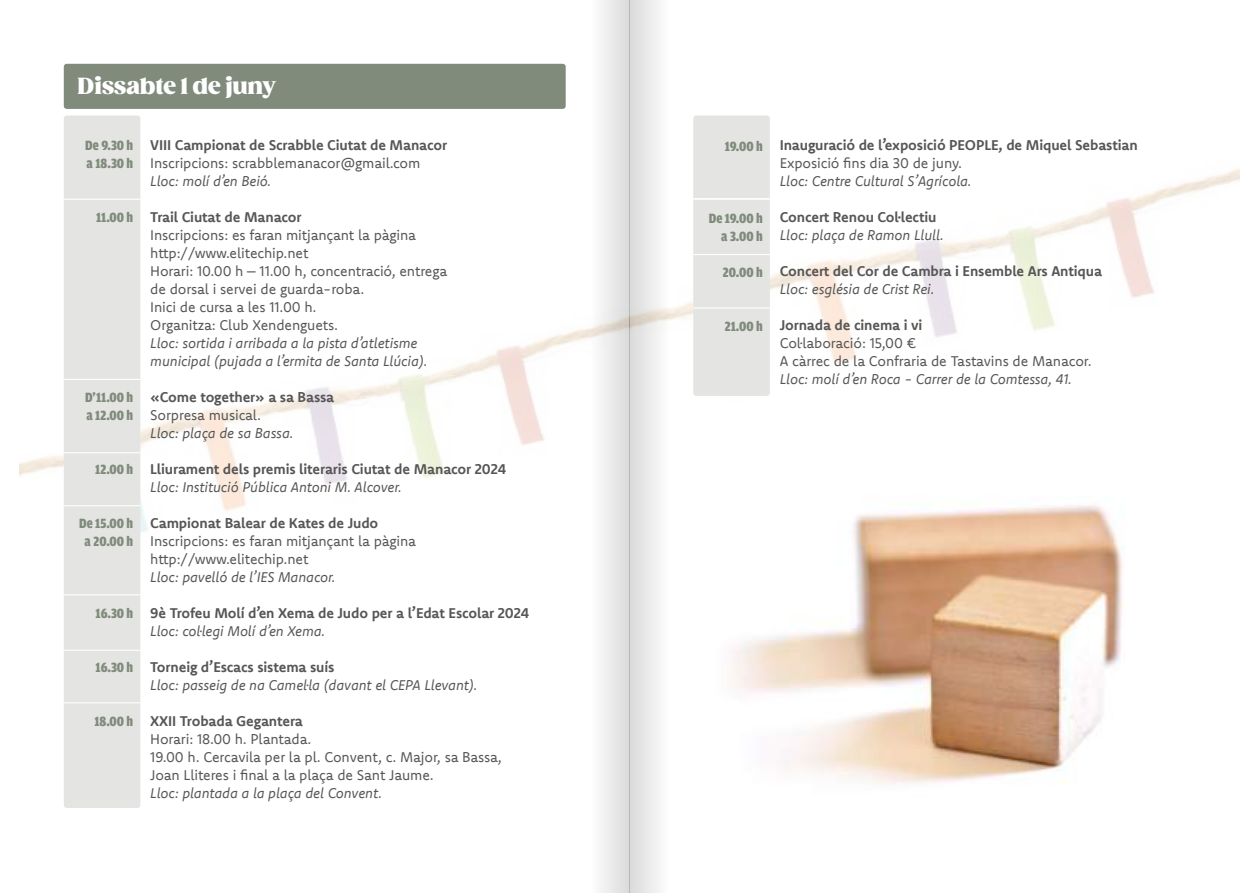
<style>
.page{position:relative;width:1259px;height:893px;background:#fff}
.page>*{position:absolute;margin:0;border:0;box-sizing:border-box;transform-origin:0 0}
.t1{font:800 22.5px "Gazpacho";color:#fff}
.t2{font:14.25px/18px "Komet";letter-spacing:-.01em;color:#575656}
.t3{font:italic 14.25px/18px "Komet";letter-spacing:-.01em;color:#575656}
.t4{font:700 14.25px "Komet";letter-spacing:-.01em;color:#575656}
.t5{font:900 14.25px/18px "Amplitude Cond";color:#808b7c}
</style>
<div class="page">
<img style="left:19px;top:238px;width:555px;height:329px">
<img style="left:685px;top:115px;width:554px;height:249px">
<div style="left:64px;top:116px;width:76px;height:692px;background:#e4e5e2;border-radius:3px"></div>
<div style="left:693px;top:116px;width:77px;height:280px;background:#e4e5e2;border-radius:3px"></div>
<div style="left:64px;top:64px;width:502px;height:45px;background:#808b7c;border-radius:3px"></div>
<img style="left:730px;top:505px;width:395px;height:280px">
<hr style="left:63px;top:199px;width:501px;height:1px;background:#fff">
<hr style="left:64px;top:379px;width:76px;height:1px;background:#fff">
<hr style="left:64px;top:452px;width:76px;height:1px;background:#fff">
<hr style="left:64px;top:505px;width:76px;height:1px;background:#fff">
<hr style="left:63px;top:594px;width:83px;height:1px;background:#fff">
<hr style="left:63px;top:650px;width:83px;height:1px;background:#fff">
<hr style="left:63px;top:702px;width:83px;height:1px;background:#fff">
<hr style="left:693px;top:198px;width:77px;height:1px;background:#fff">
<hr style="left:693px;top:199px;width:77px;height:1px;background:#fff">
<hr style="left:693px;top:254px;width:77px;height:1px;background:#fff">
<hr style="left:693px;top:307px;width:77px;height:2px;background:#fff">
<div style="left:629px;top:0;width:56px;height:893px;background:linear-gradient(to right,#dcdcdc,#fff)"></div>
<div style="left:574px;top:0;width:55px;height:893px;background:linear-gradient(to right,#fff,#dedede)"></div>
<h1 class="t1" style="left:78px;top:72px;width:199px">Dissabte 1 de juny</h1>
<p class="t5" style="left:85px;top:137px;width:49px">De 9.30 h a 18.30 h</p>
<p class="t5" style="left:96px;top:209px;width:39px">11.00 h</p>
<p class="t5" style="left:85px;top:389px;width:50px">D’11.00 h a 12.00 h</p>
<p class="t5" style="left:95px;top:461px;width:39px">12.00 h</p>
<p class="t5" style="left:79px;top:515px;width:56px;text-align:center">De 15.00 h a 20.00 h</p>
<p class="t5" style="left:96px;top:605px;width:39px">16.30 h</p>
<p class="t5" style="left:96px;top:659px;width:39px">16.30 h</p>
<p class="t5" style="left:94px;top:713px;width:40px">18.00 h</p>
<p class="t4" style="left:150px;top:136px;width:298px">VIII Campionat de Scrabble Ciutat de Manacor</p>
<p class="t2" style="left:150px;top:154px;width:272px">Inscripcions: scrabblemanacor@gmail.com</p>
<p class="t3" style="left:150px;top:172px;width:123px">Lloc: molí d’en Beió.</p>
<p class="t4" style="left:150px;top:208px;width:153px">Trail Ciutat de Manacor</p>
<p class="t2" style="left:150px;top:226px;width:298px">Inscripcions: es faran mitjançant la pàgina http://www.elitechip.net<br>Horari: 10.00 h – 11.00 h, concentració, entrega de dorsal i servei de guarda-roba.<br>Inici de cursa a les 11.00 h.<br>Organitza: Club Xendenguets.</p>
<p class="t3" style="left:150px;top:334px;width:279px">Lloc: sortida i arribada a la pista d’atletisme municipal (pujada a l’ermita de Santa Llúcia).</p>
<p class="t4" style="left:150px;top:388px;width:185px">«Come together» a sa Bassa</p>
<p class="t2" style="left:150px;top:406px;width:112px">Sorpresa musical.</p>
<p class="t3" style="left:150px;top:424px;width:145px">Lloc: plaça de sa Bassa.</p>
<p class="t4" style="left:150px;top:460px;width:357px">Lliurament dels premis literaris Ciutat de Manacor 2024</p>
<p class="t3" style="left:150px;top:478px;width:253px">Lloc: Institució Pública Antoni M. Alcover.</p>
<p class="t4" style="left:150px;top:514px;width:230px">Campionat Balear de Kates de Judo</p>
<p class="t2" style="left:150px;top:532px;width:267px">Inscripcions: es faran mitjançant la pàgina http://www.elitechip.net</p>
<p class="t3" style="left:150px;top:568px;width:187px">Lloc: pavelló de l’IES Manacor.</p>
<p class="t4" style="left:150px;top:604px;width:380px">9è Trofeu Molí d’en Xema de Judo per a l’Edat Escolar 2024</p>
<p class="t3" style="left:150px;top:622px;width:177px">Lloc: col·legi Molí d’en Xema.</p>
<p class="t4" style="left:150px;top:658px;width:186px">Torneig d’Escacs sistema suís</p>
<p class="t3" style="left:150px;top:676px;width:329px">Lloc: passeig de na Camel·la (davant el CEPA Llevant).</p>
<p class="t4" style="left:150px;top:712px;width:154px">XXII Trobada Gegantera</p>
<p class="t2" style="left:150px;top:730px;width:353px">Horari: 18.00 h. Plantada.<br>19.00 h. Cercavila per la pl. Convent, c. Major, sa Bassa,<br>Joan Lliteres i final a la plaça de Sant Jaume.</p>
<p class="t3" style="left:150px;top:784px;width:233px">Lloc: plantada a la plaça del Convent.</p>
<p class="t5" style="left:725px;top:138px;width:39px">19.00 h</p>
<p class="t5" style="left:709px;top:210px;width:55px;text-align:right">De 19.00 h a 3.00 h</p>
<p class="t5" style="left:723px;top:264px;width:41px">20.00 h</p>
<p class="t5" style="left:725px;top:318px;width:39px">21.00 h</p>
<p class="t4" style="left:780px;top:136px;width:359px">Inauguració de l’exposició PEOPLE, de Miquel Sebastian</p>
<p class="t2" style="left:780px;top:154px;width:184px">Exposició fins dia 30 de juny.</p>
<p class="t3" style="left:780px;top:172px;width:193px">Lloc: Centre Cultural S’Agrícola.</p>
<p class="t4" style="left:780px;top:208px;width:158px">Concert Renou Col·lectiu</p>
<p class="t3" style="left:780px;top:226px;width:166px">Lloc: plaça de Ramon Llull.</p>
<p class="t4" style="left:780px;top:262px;width:324px">Concert del Cor de Cambra i Ensemble Ars Antiqua</p>
<p class="t3" style="left:780px;top:280px;width:156px">Lloc: església de Crist Rei.</p>
<p class="t4" style="left:780px;top:316px;width:144px">Jornada de cinema i vi</p>
<p class="t2" style="left:780px;top:334px;width:313px">Col·laboració: 15,00 €<br>A càrrec de la Confraria de Tastavins de Manacor.</p>
<p class="t3" style="left:780px;top:370px;width:294px">Lloc: molí d’en Roca - Carrer de la Comtessa, 41.</p>
</div>
